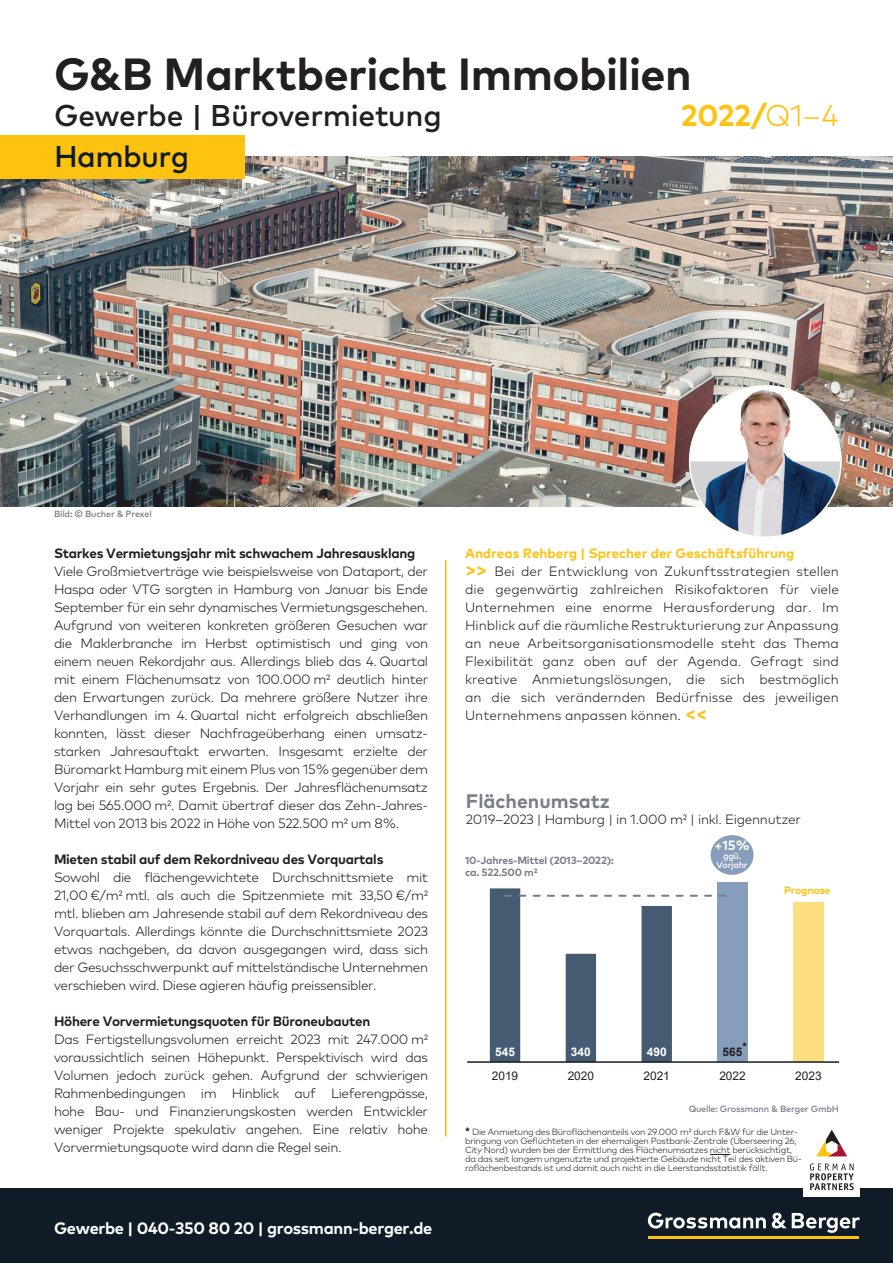
<style>
.page{position:relative;width:893px;height:1263px;background:#fff}
.page>*{position:absolute;margin:0;border:0;box-sizing:border-box;transform-origin:0 0}
.t1{font:700 45px "Mark OT";letter-spacing:-.01em;color:#231f20}
.t2{font:500 30px "Mark OT";letter-spacing:-.015em;color:#231f20}
.t3{font:700 30px "Mark OT";color:#fec210}
.t4{font:500 30px "Mark OT";letter-spacing:-.02em;color:#0f1c28}
.t5{font:700 19.5px "Mark OT";color:#787d8a}
.t6{font:700 16.5px "Mark OT";letter-spacing:-.02em;color:#fff}
.t7{font:300 13.5px/18px "Mark OT";color:#231f20;text-align:justify}
.t8{font:700 13.5px "Mark OT";letter-spacing:-.02em;color:#231f20}
.t9{font:300 13.5px "Mark OT";letter-spacing:-.02em;color:#231f20}
.t10{font:700 13.5px "Mark OT";color:#fff}
.t11{font:11.85px "Arial";color:#231f20}
.t12{font:700 11.85px "Arial";color:#fff}
.t13{font:700 11.85px "Arial";color:#231f20}
.t14{font:700 10.5px/12px "Mark OT";letter-spacing:-.02em;color:#787d8a}
.t15{font:700 10.5px "Mark OT";letter-spacing:-.02em;color:#fec210}
.t16{font:700 10.5px "Mark OT";color:#231f20}
.t17{font:300 9px/9px "Mark OT";letter-spacing:-.03em;color:#231f20}
.t18{font:500 9px "Mark OT";letter-spacing:-.02em;color:#787d8a}
.t19{font:500 9px/9px "Mark OT";letter-spacing:-.03em;color:#fff;text-align:center}
.s1{font-weight:300}
.s2{font-weight:700;color:#fec210}
.s3{font-weight:700;font-size:19.5px;color:#fec210}
.s4{font-weight:700;font-size:10.5px}
</style>
<div class="page">
<div style="left:0;top:1188px;width:893px;height:75px;background:#0f1c28"></div>
<img style="left:0;top:156px;width:893px;height:351px">
<svg style="left:648px;top:1212px;width:118px;height:16px"></svg>
<svg style="left:772px;top:1212px;width:88px;height:21px"></svg>
<hr style="left:648px;top:1236px;width:211px;height:3px;background:#fec210">
<div style="left:803px;top:1123px;width:56px;height:74px;background:#fff"></div>
<svg style="left:810px;top:1163px;width:44px;height:27px"></svg>
<svg style="left:816px;top:1130px;width:31px;height:26px"></svg>
<svg style="left:690px;top:477px;width:151px;height:58px"></svg>
<img style="left:690px;top:386px;width:151px;height:151px;border-radius:76px">
<div style="left:0;top:135px;width:244px;height:44px;background:#fec210"></div>
<div style="left:717px;top:882px;width:31px;height:180px;background:#879dbc"></div>
<div style="left:793px;top:903px;width:30px;height:159px;background:#fcdd80"></div>
<hr style="left:467px;top:1061px;width:372px;height:2px;background:#0f1c27">
<svg style="left:490px;top:888px;width:242px;height:174px"></svg>
<div style="left:711px;top:835px;width:43px;height:40px;background:#889dbb;border-radius:50%"></div>
<hr style="left:445px;top:560px;width:1px;height:576px;background:#fcb814">
<svg style="left:710px;top:1154px;width:20px;height:1px"></svg>
<h1 class="t1" style="left:54px;top:45px;width:639px">G&amp;B Marktbericht Immobilien</h1>
<h2 class="t2" style="left:54px;top:96px;width:389px">Gewerbe | Bürovermietung</h2>
<h2 class="t3" style="left:681px;top:96px;width:160px">2022/<span class="s1">Q1–4</span></h2>
<h2 class="t4" style="left:54px;top:137px;width:137px">Hamburg</h2>
<p class="t18" style="left:54px;top:508px;width:99px">Bild: © Bucher &amp; Prexel</p>
<p class="t8" style="left:54px;top:544px;width:363px">Starkes Vermietungsjahr mit schwachem Jahresausklang</p>
<p class="t7" style="left:54px;top:562px;width:376px">Viele Großmietverträge wie beispielsweise von Dataport, der Haspa oder VTG sorgten in Hamburg von Januar bis Ende September für ein sehr dynamisches Vermietungsgeschehen.<br>Aufgrund von weiteren konkreten größeren Gesuchen war die Maklerbranche im Herbst optimistisch und ging von einem neuen Rekordjahr aus. Allerdings blieb das 4. Quartal mit einem Flächenumsatz von 100.000 m² deutlich hinter den Erwartungen zurück. Da mehrere größere Nutzer ihre Verhandlungen im 4. Quartal nicht erfolgreich abschließen konnten, lässt dieser Nachfrageüberhang einen umsatz&shy;starken Jahresauftakt erwarten. Insgesamt erzielte der Büromarkt Hamburg mit einem Plus von 15 % gegenüber dem Vorjahr ein sehr gutes Ergebnis. Der Jahresflächenumsatz lag bei 565.000 m². Damit übertraf dieser das Zehn-Jahres-Mittel von 2013 bis 2022 in Höhe von 522.500 m² um 8 %.</p>
<p class="t8" style="left:54px;top:850px;width:331px">Mieten stabil auf dem Rekordniveau des Vorquartals</p>
<p class="t7" style="left:54px;top:868px;width:376px">Sowohl die flächengewichtete Durchschnittsmiete mit 21,00 €/m² mtl. als auch die Spitzenmiete mit 33,50 €/m² mtl. blieben am Jahresende stabil auf dem Rekordniveau des Vorquartals. Allerdings könnte die Durchschnittsmiete 2023 etwas nachgeben, da davon ausgegangen wird, dass sich der Gesuchsschwerpunkt auf mittelständische Unternehmen verschieben wird. Diese agieren häufig preissensibler.</p>
<p class="t8" style="left:54px;top:1012px;width:318px">Höhere Vorvermietungsquoten für Büroneubauten</p>
<p class="t7" style="left:54px;top:1030px;width:376px">Das Fertigstellungsvolumen erreicht 2023 mit 247.000 m² voraussichtlich seinen Höhepunkt. Perspektivisch wird das Volumen jedoch zurück gehen. Aufgrund der schwierigen Rahmenbedingungen im Hinblick auf Lieferengpässe, hohe Bau- und Finanzierungskosten werden Entwickler weniger Projekte spekulativ angehen. Eine relativ hohe Vorvermietungsquote wird dann die Regel sein.</p>
<p class="t6" style="left:54px;top:1217px;width:380px">Gewerbe | 040-350 80 20 | grossmann-berger.de</p>
<p class="t7" style="left:465px;top:544px;width:375px;text-align:left"><span class="s2">Andreas Rehberg | Sprecher der Geschäftsführung<br></span><span class="s3">&gt;&gt;</span> Bei der Entwicklung von Zukunftsstrategien stellen die gegenwärtig zahlreichen Risikofaktoren für viele Unternehmen eine enorme Herausforderung dar. Im Hinblick auf die räumliche Restrukturierung zur Anpassung an neue Arbeitsorganisationsmodelle steht das Thema Flexibilität ganz oben auf der Agenda. Gefragt sind kreative Anmietungslösungen, die sich bestmöglich an die sich verändernden Bedürfnisse des jeweiligen Unternehmens anpassen können. <span class="s3">&lt;&lt;</span></p>
<h3 class="t5" style="left:466px;top:788px;width:146px">Flächenumsatz</h3>
<p class="t9" style="left:466px;top:811px;width:337px">2019–2023 | Hamburg | in 1.000 m² | inkl. Eigennutzer</p>
<p class="t14" style="left:465px;top:854px;width:150px">10-Jahres-Mittel (2013–2022): ca. 522.500 m²</p>
<p class="t10" style="left:715px;top:836px;width:36px">+15 %</p>
<p class="t19" style="left:716px;top:851px;width:33px">ggü.<br>Vorjahr</p>
<p class="t15" style="left:784px;top:883px;width:48px">Prognose</p>
<p class="t16" style="left:742px;top:1040px;width:6px">*</p>
<p class="t12" style="left:495px;top:1044px;width:21px">545</p>
<p class="t12" style="left:571px;top:1044px;width:21px">340</p>
<p class="t12" style="left:647px;top:1044px;width:21px">490</p>
<p class="t13" style="left:723px;top:1044px;width:21px">565</p>
<p class="t11" style="left:492px;top:1068px;width:28px">2019</p>
<p class="t11" style="left:568px;top:1068px;width:28px">2020</p>
<p class="t11" style="left:643px;top:1068px;width:28px">2021</p>
<p class="t11" style="left:719px;top:1068px;width:28px">2022</p>
<p class="t11" style="left:795px;top:1068px;width:28px">2023</p>
<p class="t18" style="left:689px;top:1103px;width:152px">Quelle: Grossmann &amp; Berger GmbH</p>
<p class="t17" style="left:465px;top:1127px;width:338px"><span class="s4">*</span> Die Anmietung des Büroflächenanteils von 29.000 m² durch F&amp;W für die Unter&shy;bringung von Geflüchteten in der ehemaligen Postbank-Zentrale (Überseering 26, City Nord) wurden bei der Ermittlung des Flächenumsatzes nicht berücksichtigt, da das seit langem ungenutzte und projektierte Gebäude nicht Teil des aktiven Bü&shy;roflächenbestands ist und damit auch nicht in die Leerstandsstatistik fällt.</p>
</div>
